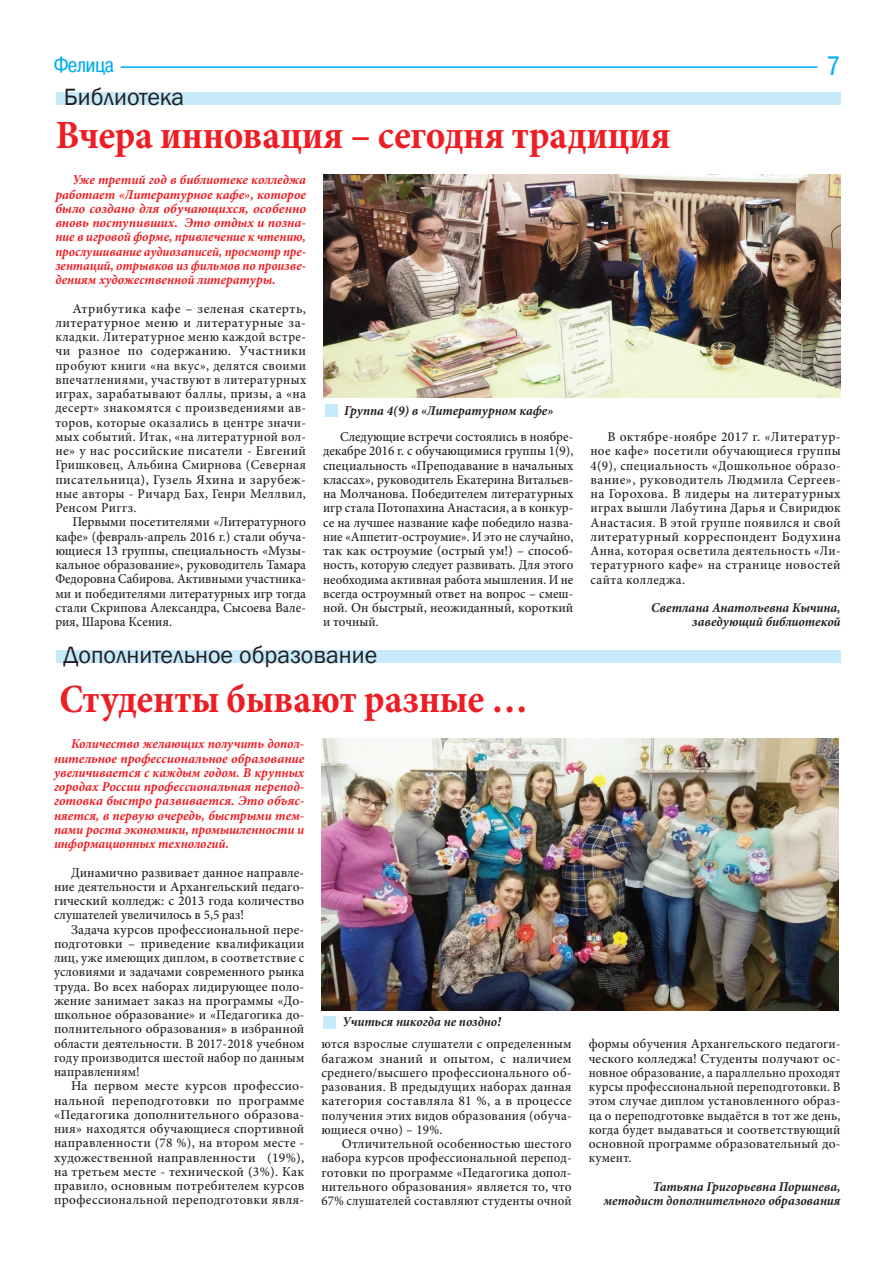
<style>
.page{position:relative;width:893px;height:1263px;background:#fff}
.page>*{position:absolute;margin:0;border:0;box-sizing:border-box;transform-origin:0 0}
.t1{font:700 condensed 40.5px "Minion Pro";letter-spacing:-.01em;color:#ee1d23}
.t2{font:26.55px "Pragmatica Cond C";color:#00aeef}
.t3{font:24.15px "Franklin Gothic";color:#231f20}
.t4{font:21px "Pragmatica Cond C";color:#00aeef}
.t5{font:500 13.5px/14.2px "Minion Pro";letter-spacing:.01em;color:#231f20;text-align:justify}
.t6{font:500 13.5px/14.2px "Minion Pro";letter-spacing:.01em;color:#231f20;text-align:justify;scale:.96 1}
.t7{font:italic 700 13.5px/14.2px "Minion Pro";color:#ee1d23;text-align:justify}
.t8{font:italic 700 13.5px/14.2px "Minion Pro";color:#ee1d23;text-align:justify;scale:.96 1}
.t9{font:italic 700 13.5px/14.2px "Minion Pro";color:#231f20;text-align:right;scale:.96 1}
</style>
<div class="page">
<hr style="left:121px;top:66px;width:696px;height:2px;background:#00aeef">
<div style="left:56px;top:650px;width:784px;height:13px;background:#c6eafa"></div>
<div style="left:56px;top:92px;width:785px;height:12px;background:#c6eafa"></div>
<img style="left:323px;top:175px;width:518px;height:222px">
<img style="left:321px;top:738px;width:518px;height:272px">
<div style="left:325px;top:404px;width:13px;height:12px;background:#c6eafa"></div>
<div style="left:323px;top:1016px;width:13px;height:12px;background:#c6eafa"></div>
<h3 class="t4" style="left:54px;top:53px;width:61px">Фелица</h3>
<h2 class="t2" style="left:828px;top:50px;width:13px">7</h2>
<h3 class="t3" style="left:64px;top:82px;width:122px">Библиотека</h3>
<h1 class="t1" style="left:56px;top:107px;width:616px">Вчера инновация – сегодня традиция</h1>
<p class="t7" style="left:55px;top:173px;width:252px;text-indent:17px">Уже третий год в библиотеке колледжа работает «Литературное кафе», которое было создано для обучающихся, особенно вновь поступивших. Это отдых и позна&shy;ние в игровой форме, привлечение к чтению, прослушивание аудиозаписей, просмотр пре&shy;зентаций, отрывков из фильмов по произве&shy;дениям художественной литературы.</p>
<p class="t5" style="left:55px;top:301px;width:252px;text-indent:17px">Атрибутика кафе – зеленая скатерть, литературное меню и литературные за&shy;кладки. Литературное меню каждой встре&shy;чи разное по содержанию. Участники пробуют книги «на вкус», делятся своими впечатлениями, участвуют в литературных играх, зарабатывают баллы, призы, а «на десерт» знакомятся с произведениями ав&shy;торов, которые оказались в центре значи&shy;мых событий. Итак, «на литературной вол&shy;не» у нас российские писатели - Евгений Гришковец, Альбина Смирнова (Северная писательница), Гузель Яхина и зарубеж&shy;ные авторы - Ричард Бах, Генри Меллвил, Ренсом Риггз.</p>
<p class="t5" style="left:55px;top:515px;width:252px;text-indent:17px">Первыми посетителями «Литературного кафе» (февраль-апрель 2016 г.) стали обуча&shy;ющиеся 13 группы, специальность «Музы&shy;кальное образование», руководитель Тамара Федоровна Сабирова. Активными участника&shy;ми и победителями литературных игр тогда стали Скрипова Александра, Сысоева Вале&shy;рия, Шарова Ксения.</p>
<p class="t9" style="left:344px;top:403px;width:219px">Группа 4(9) в «Литературном кафе»</p>
<p class="t6" style="left:323px;top:430px;width:262px;text-indent:17px">Следующие встречи состоялись в ноябре&shy;декабре 2016 г. с обучающимися группы 1(9), специальность «Преподавание в начальных классах», руководитель Екатерина Витальев&shy;на Молчанова. Победителем литературных игр стала Потопахина Анастасия, а в конкур&shy;се на лучшее название кафе победило назва&shy;ние «Аппетит-остроумие». И это не случайно, так как остроумие (острый ум!) – способ&shy;ность, которую следует развивать. Для этого необходима активная работа мышления. И не всегда остроумный ответ на вопрос – смеш&shy;ной. Он быстрый, неожиданный, короткий и точный.</p>
<p class="t5" style="left:590px;top:430px;width:252px;text-indent:17px">В октябре-ноябре 2017 г. «Литератур&shy;ное кафе» посетили обучающиеся группы 4(9), специальность «Дошкольное образо&shy;вание», руководитель Людмила Сергеев&shy;на Горохова. В лидеры на литературных играх вышли Лабутина Дарья и Свиридюк Анастасия. В этой группе появился и свой литературный корреспондент Бодухина Анна, которая осветила деятельность «Ли&shy;тературного кафе» на странице новостей сайта колледжа.</p>
<p class="t9" style="left:651px;top:600px;width:199px">Светлана Анатольевна Кычина, заведующий библиотекой</p>
<h3 class="t3" style="left:64px;top:640px;width:315px">Дополнительное образование</h3>
<h1 class="t1" style="left:60px;top:671px;width:470px">Студенты бывают разные …</h1>
<p class="t8" style="left:54px;top:737px;width:262px;text-indent:17px">Количество желающих получить допол&shy;нительное профессиональное образование увеличивается с каждым годом. В крупных городах России профессиональная перепод&shy;готовка быстро развивается. Это объяс&shy;няется, в первую очередь, быстрыми тем&shy;пами роста экономики, промышленности и информационных технологий.</p>
<p class="t5" style="left:54px;top:865px;width:252px;text-indent:17px">Динамично развивает данное направле&shy;ние деятельности и Архангельский педаго&shy;гический колледж: с 2013 года количество слушателей увеличилось в 5,5 раз!</p>
<p class="t5" style="left:54px;top:922px;width:252px;text-indent:17px">Задача курсов профессиональной пере&shy;подготовки – приведение квалификации лиц, уже имеющих диплом, в соответствие с условиями и задачами современного рынка труда. Во всех наборах лидирующее поло&shy;жение занимает заказ на программы «До&shy;школьное образование» и «Педагогика до&shy;полнительного образования» в избранной области деятельности. В 2017-2018 учебном году производится шестой набор по данным направлениям!</p>
<p class="t5" style="left:54px;top:1079px;width:252px;text-indent:17px">На первом месте курсов профессио&shy;нальной переподготовки по программе «Педагогика дополнительного образова&shy;ния» находятся обучающиеся спортивной направленности (78 %), на втором месте - художественной направленности (19%), на третьем месте - технической (3%). Как правило, основным потребителем курсов профессиональной переподготовки явля-</p>
<p class="t9" style="left:343px;top:1014px;width:166px">Учиться никогда не поздно!</p>
<p class="t5" style="left:321px;top:1037px;width:252px">ются взрослые слушатели с определенным багажом знаний и опытом, с наличием среднего/высшего профессионального об&shy;разования. В предыдущих наборах данная категория составляла 81 %, а в процессе получения этих видов образования (обуча&shy;ющиеся очно) – 19%.</p>
<p class="t5" style="left:321px;top:1136px;width:252px;text-indent:21px">Отличительной особенностью шестого набора курсов профессиональной перепод&shy;готовки по программе «Педагогика допол&shy;нительного образования» является то, что 67% слушателей составляют студенты очной</p>
<p class="t5" style="left:589px;top:1037px;width:253px">формы обучения Архангельского педагоги&shy;ческого колледжа! Студенты получают ос&shy;новное образование, а параллельно проходят курсы профессиональной переподготовки. В этом случае диплом установленного образ&shy;ца о переподготовке выдаётся в тот же день, когда будет выдаваться и соответствующий основной программе образовательный до&shy;кумент.</p>
<p class="t9" style="left:604px;top:1179px;width:248px">Татьяна Григорьевна Поршнева, методист дополнительного образования</p>
</div>
